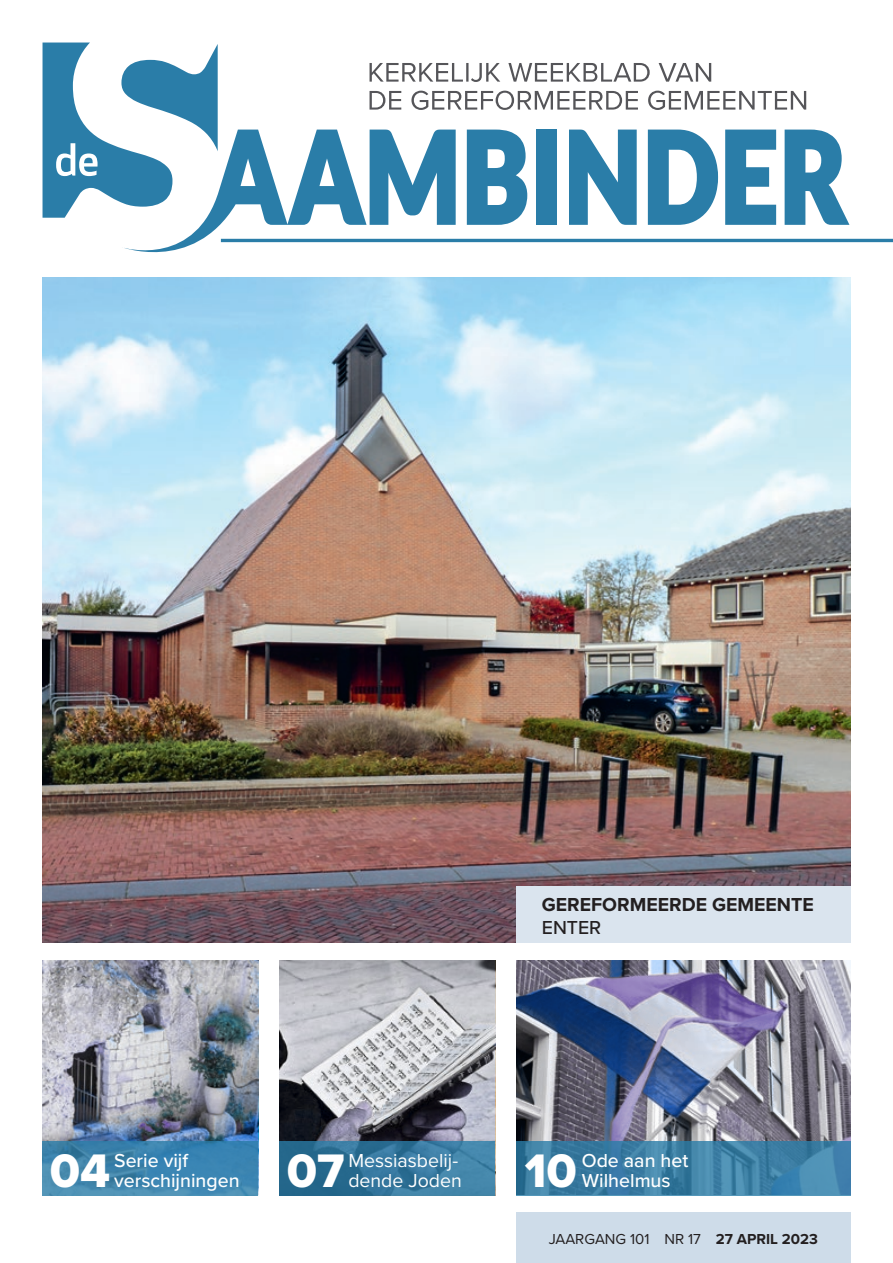
<style>
.page{position:relative;width:893px;height:1263px;background:#fff}
.page>*{position:absolute;margin:0;border:0;box-sizing:border-box;transform-origin:0 0}
.t1{font:48.75px "Proxima Nova Extrabld";color:#fff}
.t2{font:500 19.5px/19.5px "Proxima Nova";color:#fff}
.t3{font:19.5px "Proxima Nova";color:#fff}
.t4{font:700 19.5px "Proxima Nova";color:#231f20}
.t5{font:500 19.5px "Proxima Nova";color:#231f20}
.t6{font:15px "Proxima Nova";color:#231f20}
.s1{font-weight:700}
</style>
<div class="page">
<img style="left:43px;top:277px;width:807px;height:666px">
<div style="left:516px;top:1213px;width:334px;height:50px;background:#cedce9"></div>
<hr style="left:221px;top:239px;width:672px;height:3px;background:#2a7da8">
<svg style="left:43px;top:43px;width:806px;height:210px"></svg>
<div style="left:516px;top:886px;width:334px;height:57px;background:#dae4ee"></div>
<img style="left:43px;top:960px;width:215px;height:181px">
<svg style="left:280px;top:960px;width:215px;height:181px;background:#a4a5ac"></svg>
<img style="left:516px;top:961px;width:334px;height:180px">
<svg style="left:43px;top:1141px;width:215px;height:54px;background:#3d84ae"></svg>
<svg style="left:279px;top:1141px;width:216px;height:54px;background:#33759a"></svg>
<svg style="left:516px;top:1141px;width:334px;height:54px;background:#3d80a5"></svg>
<p class="t4" style="left:542px;top:890px;width:273px">GEREFORMEERDE GEMEENTE</p>
<p class="t5" style="left:542px;top:913px;width:61px">ENTER</p>
<h1 class="t1" style="left:50px;top:1134px;width:62px">04</h1>
<p class="t2" style="left:114px;top:1150px;width:127px">Serie vijf verschijningen</p>
<h1 class="t1" style="left:287px;top:1134px;width:59px">07</h1>
<p class="t3" style="left:348px;top:1146px;width:111px">Messiasbelij-</p>
<p class="t3" style="left:348px;top:1166px;width:115px">dende Joden</p>
<h1 class="t1" style="left:525px;top:1134px;width:54px">10</h1>
<p class="t2" style="left:582px;top:1150px;width:108px">Ode aan het</p>
<p class="t2" style="left:582px;top:1170px;width:90px">Wilhelmus</p>
<p class="t6" style="left:549px;top:1227px;width:271px">JAARGANG 101 NR 17 <span class="s1">27 APRIL 2023</span></p>
</div>
